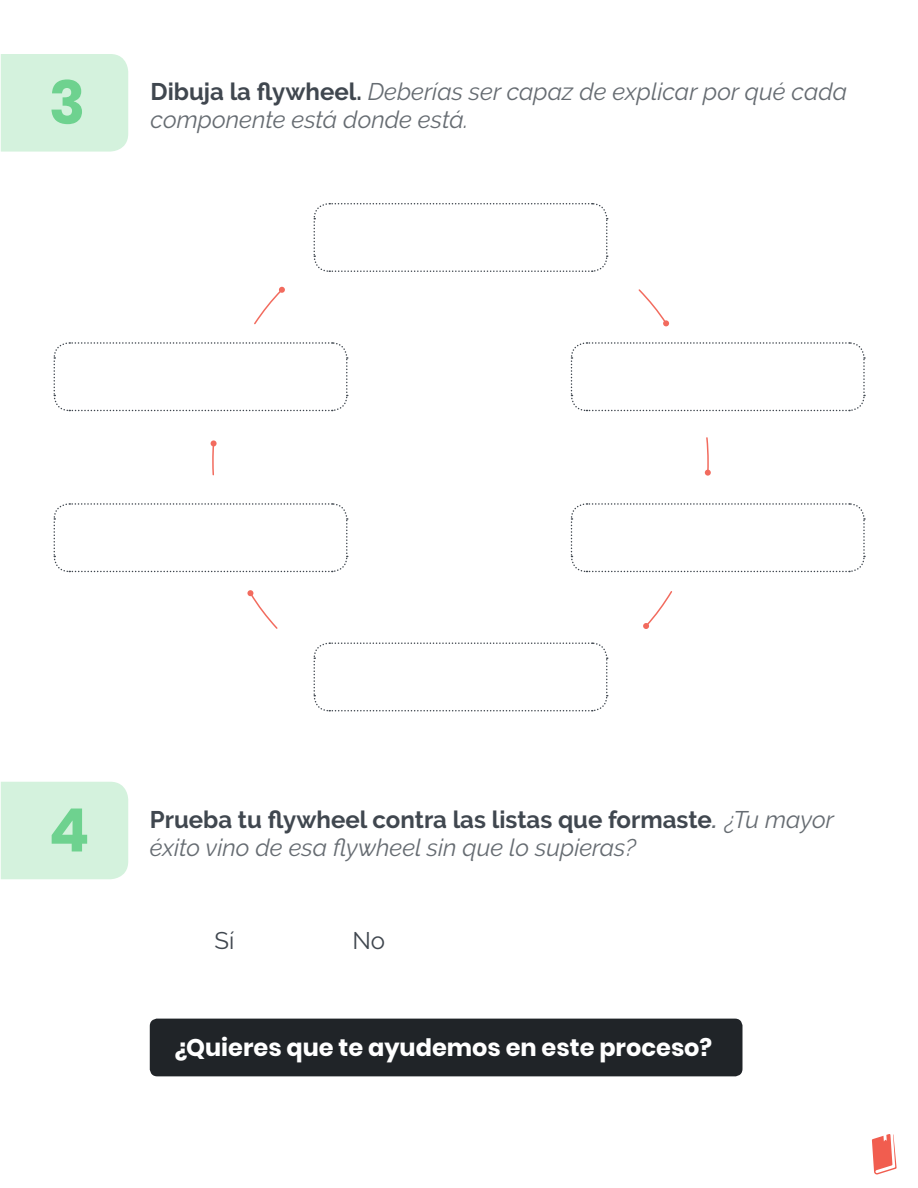
<style>
.page{position:relative;width:918px;height:1188px;background:#fff}
.page>*{position:absolute;margin:0;border:0;box-sizing:border-box;transform-origin:0 0}
.t1{font:700 60px "Poppins";color:#6ed28f}
.t2{font:italic 24px/28.8px "Raleway";color:#666c72}
.t3{font:700 24px "Poppins";color:#fff}
.t4{font:24px "Raleway";color:#40474f}
.s1{font-weight:700;font-style:normal;color:#40474f}
.s2{font-family:"Helvetica Neue"}
</style>
<div class="page">
<svg style="left:872px;top:1134px;width:25px;height:40px"></svg>
<div style="left:1px;top:54px;width:127px;height:98px;background:#d4f2dd"></div>
<div style="left:1px;top:782px;width:127px;height:97px;background:#d4f2dd"></div>
<svg style="left:313px;top:203px;width:295px;height:69px"></svg>
<svg style="left:570px;top:342px;width:296px;height:70px"></svg>
<svg style="left:53px;top:342px;width:295px;height:70px"></svg>
<svg style="left:570px;top:503px;width:296px;height:70px"></svg>
<svg style="left:53px;top:503px;width:295px;height:70px"></svg>
<svg style="left:313px;top:642px;width:295px;height:70px"></svg>
<svg style="left:254px;top:287px;width:31px;height:38px"></svg>
<svg style="left:638px;top:289px;width:31px;height:37px"></svg>
<svg style="left:705px;top:437px;width:6px;height:39px"></svg>
<svg style="left:643px;top:591px;width:29px;height:38px"></svg>
<svg style="left:247px;top:590px;width:31px;height:39px"></svg>
<svg style="left:211px;top:440px;width:6px;height:36px"></svg>
<div style="left:150px;top:1019px;width:592px;height:57px;background:#202428;border-radius:8px"></div>
<h1 class="t1" style="left:49px;top:68px;width:38px">3</h1>
<p class="t2" style="left:151px;top:77px;width:698px"><span class="s1">Dibuja la flywheel.</span> Deberías ser capaz de explicar por qué cada componente está donde está.</p>
<h1 class="t1" style="left:49px;top:796px;width:42px">4</h1>
<p class="t2" style="left:150px;top:805px;width:686px"><span class="s1">Prueba tu flywheel contra las listas que formaste</span><span class="s2">.</span> ¿Tu mayor éxito vino de esa flywheel sin que lo supieras?</p>
<p class="t4" style="left:214px;top:926px;width:21px">Sí</p>
<p class="t4" style="left:352px;top:926px;width:34px">No</p>
<p class="t3" style="left:174px;top:1033px;width:540px">¿Quieres que te ayudemos en este proceso?</p>
</div>
